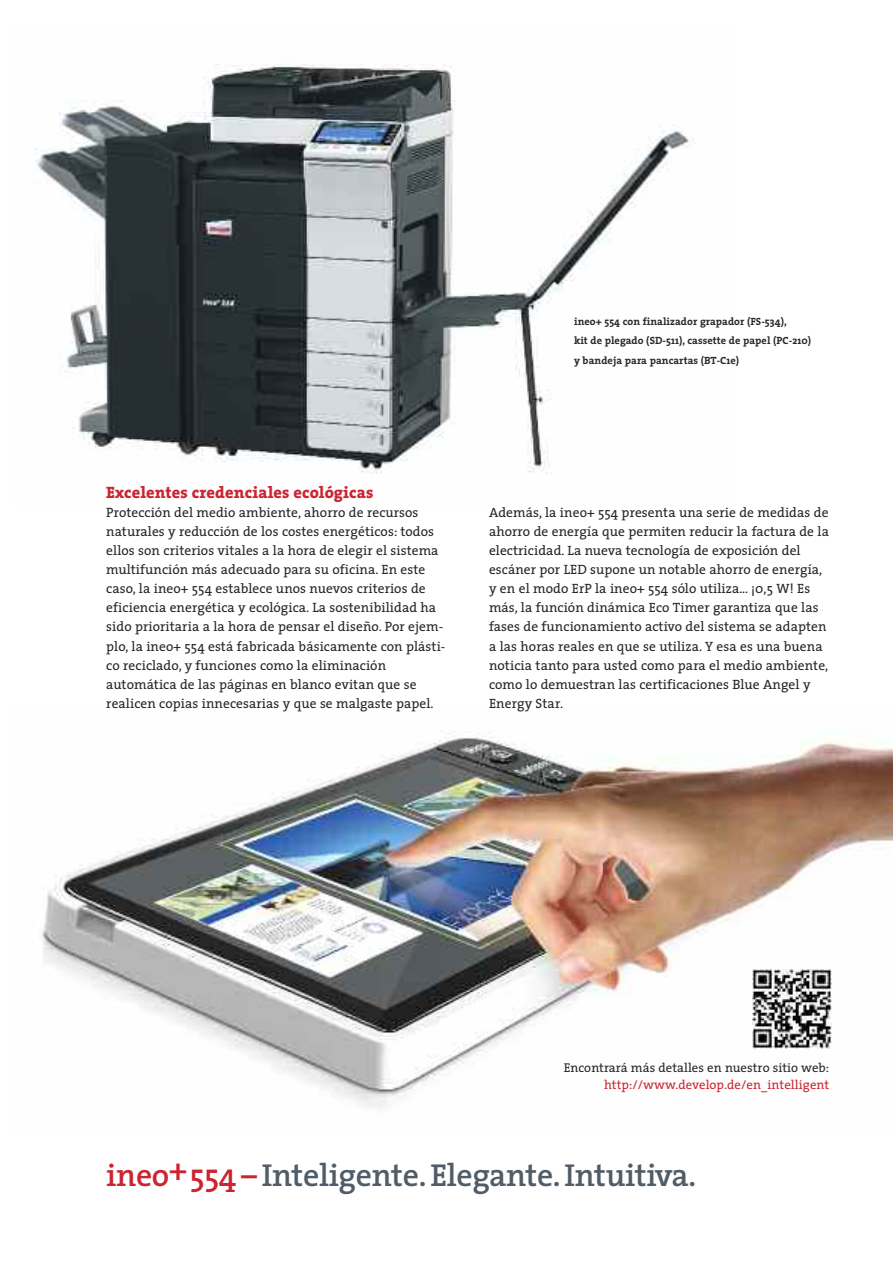
<style>
.page{position:relative;width:893px;height:1263px;background:#fff}
.page>*{position:absolute;margin:0;border:0;box-sizing:border-box;transform-origin:0 0}
.t1{font:600 31.8px "The Serif";letter-spacing:-.01em;color:#505c67}
.t2{font:800 16.5px "The Serif";letter-spacing:.005em;color:#cc2431}
.t3{font:13.5px/19.2px "The Serif";letter-spacing:.005em;color:#272627}
.t4{font:12.75px "The Serif";letter-spacing:.005em;color:#272627}
.t5{font:12.75px "The Serif";letter-spacing:.005em;color:#cc2431}
.t6{font:700 10.5px/19.2px "The Serif";letter-spacing:.005em;color:#272627}
.s1{color:#cc2431}
</style>
<div class="page">
<img style="left:42px;top:731px;width:851px;height:377px">
<img style="left:35px;top:64px;width:654px;height:410px">
<img style="left:752px;top:970px;width:79px;height:79px">
<p class="t6" style="left:574px;top:313px;width:239px">ineo+ 554 con finalizador grapador (FS-534),<br>kit de plegado (SD-511), cassette de papel (PC-210) y bandeja para pancartas (BT-C1e)</p>
<p class="t2" style="left:106px;top:486px;width:269px">Excelentes credenciales ecológicas</p>
<p class="t3" style="left:106px;top:504px;width:341px">Protección del medio ambiente, ahorro de recursos naturales y reducción de los costes energéticos: todos ellos son criterios vitales a la hora de elegir el sistema multifunción más adecuado para su oficina. En este caso, la ineo+ 554 establece unos nuevos criterios de eficiencia energética y ecológica. La sostenibilidad ha sido prioritaria a la hora de pensar el diseño. Por ejem&shy;plo, la ineo+ 554 está fabricada básicamente con plásti&shy;co reciclado, y funciones como la eliminación automática de las páginas en blanco evitan que se realicen copias innecesarias y que se malgaste papel.</p>
<p class="t3" style="left:489px;top:504px;width:341px">Además, la ineo+ 554 presenta una serie de medidas de ahorro de energía que permiten reducir la factura de la electricidad. La nueva tecnología de exposición del escáner por LED supone un notable ahorro de energía, y en el modo ErP la ineo+ 554 sólo utiliza... ¡0,5 W! Es más, la función dinámica Eco Timer garantiza que las fases de funcionamiento activo del sistema se adapten a las horas reales en que se utiliza. Y esa es una buena noticia tanto para usted como para el medio ambiente, como lo demuestran las certificaciones Blue Angel y Energy Star.</p>
<p class="t4" style="left:564px;top:1063px;width:267px">Encontrará más detalles en nuestro sitio web:</p>
<p class="t5" style="left:604px;top:1080px;width:227px">http://www.develop.de/en_intelligent</p>
<h1 class="t1" style="left:106px;top:1165px;width:591px"><span class="s1">ineo</span><sup>+</sup><span class="s1">554 –</span> Inteligente.Elegante.Intuitiva.</h1>
</div>
